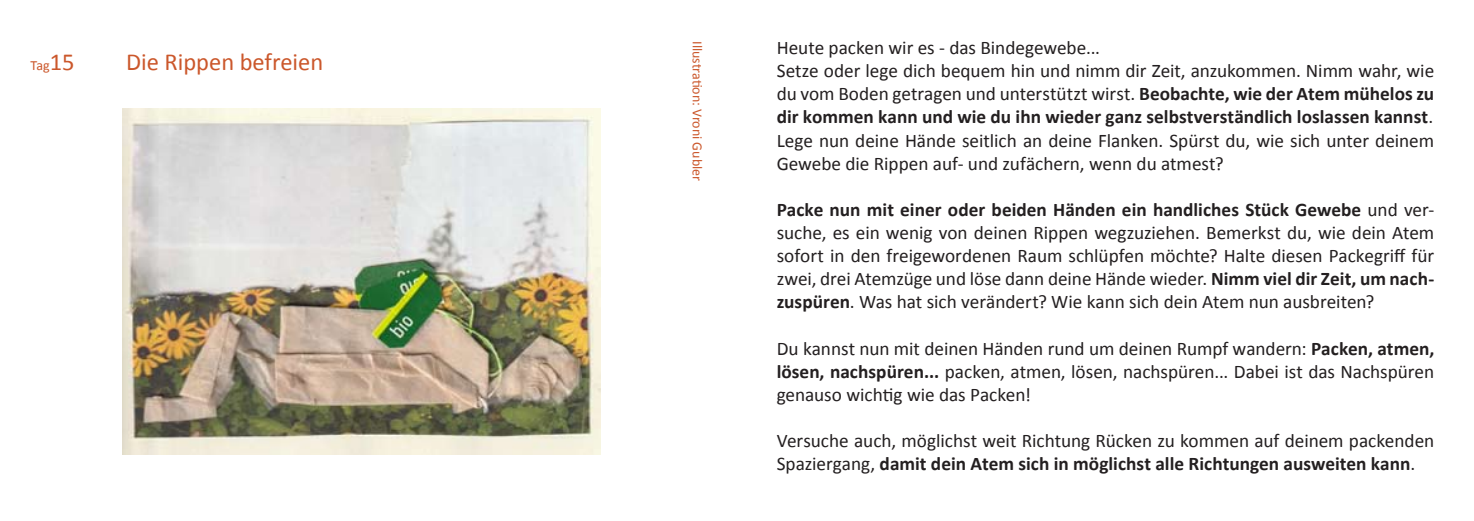
<style>
.page{position:relative;width:1474px;height:521px;background:#fff}
.page>*{position:absolute;margin:0;border:0;box-sizing:border-box;transform-origin:0 0}
.t1{font:24.5px "Calibri";color:#cb572b}
.t2{font:19.25px/23.1px "Calibri";letter-spacing:-.005em;color:#231f20}
.t3{font:14px "Calibri";color:#cb572b}
.s1{font-size:24.5px}
.s2{font-weight:700}
</style>
<div class="page">
<img style="left:122px;top:108px;width:479px;height:346px">
<p class="t3" style="left:31px;top:56px;width:45px">Tag<span class="s1">15</span></p>
<p class="t1" style="left:126px;top:45px;width:199px">Die Rippen befreien</p>
<p class="t3" style="left:707px;top:41px;width:141px;rotate:90deg">Illustration: Vroni Gubler</p>
<p class="t2" style="left:776px;top:36px;width:659px">Heute packen wir es - das Bindegewebe...<br>Setze oder lege dich bequem hin und nimm dir Zeit, anzukommen. Nimm wahr, wie du vom Boden getragen und unterstützt wirst. <span class="s2">Beobachte, wie der Atem mühelos zu dir kommen kann und wie du ihn wieder ganz selbstverständlich loslassen kannst</span>.<br>Lege nun deine Hände seitlich an deine Flanken. Spürst du, wie sich unter deinem Gewebe die Rippen auf- und zufächern, wenn du atmest?</p>
<p class="t2" style="left:776px;top:197px;width:659px;text-align:justify"><span class="s2">Packe nun mit einer oder beiden Händen ein handliches Stück Gewebe</span> und ver&shy;suche, es ein wenig von deinen Rippen wegzuziehen. Bemerkst du, wie dein Atem sofort in den freigewordenen Raum schlüpfen möchte? Halte diesen Packegriff für zwei, drei Atemzüge und löse dann deine Hände wieder. <span class="s2">Nimm viel dir Zeit, um nach&shy;zuspüren</span>. Was hat sich verändert? Wie kann sich dein Atem nun ausbreiten?</p>
<p class="t2" style="left:776px;top:336px;width:659px;text-align:justify">Du kannst nun mit deinen Händen rund um deinen Rumpf wandern: <span class="s2">Packen, atmen, lösen, nachspüren...</span> packen, atmen, lösen, nachspüren... Dabei ist das Nachspüren genauso wichtig wie das Packen!</p>
<p class="t2" style="left:776px;top:428px;width:659px">Versuche auch, möglichst weit Richtung Rücken zu kommen auf deinem packenden<br>Spaziergang, <span class="s2">damit dein Atem sich in möglichst alle Richtungen ausweiten kann</span>.</p>
</div>
